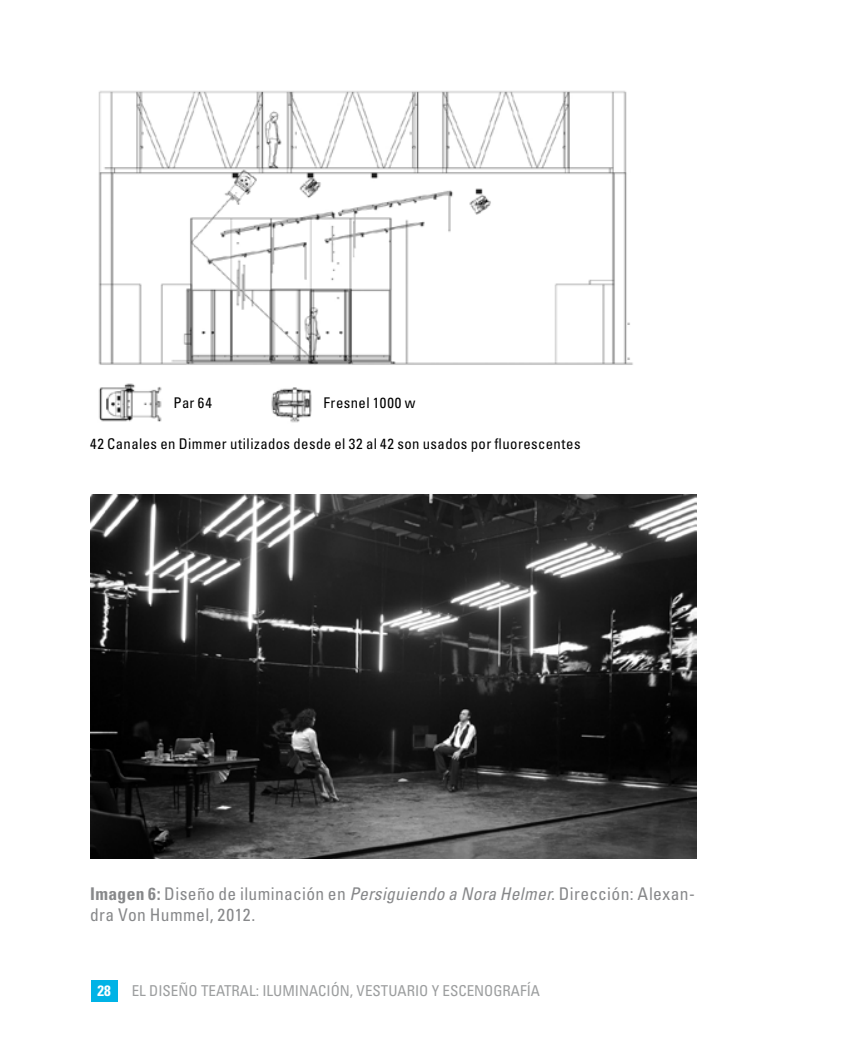
<style>
.page{position:relative;width:851px;height:1063px;background:#fff}
.page>*{position:absolute;margin:0;border:0;box-sizing:border-box;transform-origin:0 0}
.t1{font:condensed 17.5px/21px "Univers LT Std";letter-spacing:.025em;color:#87888a}
.t2{font:condensed 15px "Univers LT Std";color:#9c9e9f}
.t3{font:700 condensed 15px "Univers LT Std";color:#fff}
.t4{font:condensed 14.75px "Univers LT Std";letter-spacing:.03em;color:#000}
.s1{font-weight:700}
.s2{font-style:italic}
</style>
<div class="page">
<div style="left:91px;top:980px;width:26px;height:21px;background:#00b3e6"></div>
<img style="left:98px;top:90px;width:535px;height:333px">
<img style="left:90px;top:495px;width:606px;height:363px">
<p class="t4" style="left:173px;top:393px;width:40px">Par 64</p>
<p class="t4" style="left:323px;top:393px;width:94px">Fresnel 1000 w</p>
<p class="t4" style="left:90px;top:435px;width:492px">42 Canales en Dimmer utilizados desde el 32 al 42 son usados por fluorescentes</p>
<p class="t1" style="left:90px;top:883px;width:606px"><span class="s1">Imagen 6:</span> Diseño de iluminación en <span class="s2">Persiguiendo a Nora Helmer</span>. Dirección: Alexan&shy;dra Von Hummel, 2012.</p>
<p class="t3" style="left:97px;top:982px;width:15px">28</p>
<p class="t2" style="left:132px;top:981px;width:410px">EL DISEÑO TEATRAL: ILUMINACIÓN, VESTUARIO Y ESCENOGRAFÍA</p>
</div>
